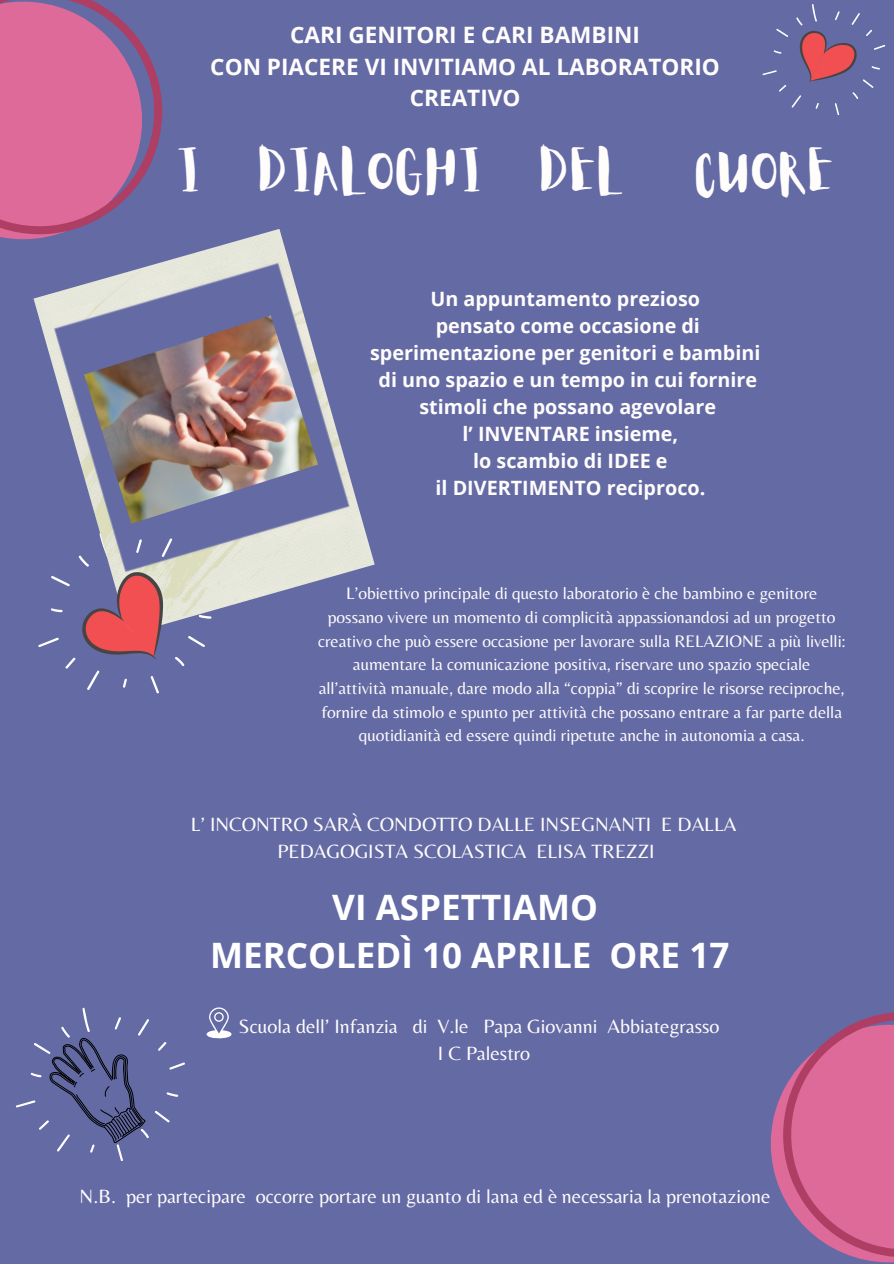
<style>
.page{position:relative;width:894px;height:1264px;background:#fff}
.page>*{position:absolute;margin:0;border:0;box-sizing:border-box;transform-origin:0 0}
.t1{font:48.3px "Aloja Extended";color:#fffcfc}
.t2{font:700 34.95px/48.3px "Open Sans";color:#fff;text-align:center}
.t3{font:700 22.65px/31.5px "Open Sans";color:#fffcfc;text-align:center}
.t4{font:19.95px/27px "Belleza";color:#fffcfc;text-align:center}
.t5{font:700 19.8px/27px "Open Sans";color:#fffcfc;text-align:center}
.t6{font:17.4px/23.7px "Belleza";color:#fffcfc;text-align:center}
</style>
<div class="page">
<div style="left:0;top:0;width:893px;height:1263px;background:#636aa4"></div>
<img style="left:34px;top:229px;width:340px;height:390px">
<svg style="left:70px;top:559px;width:126px;height:130px"></svg>
<svg style="left:762px;top:4px;width:124px;height:112px"></svg>
<svg style="left:0;top:0;width:162px;height:239px"></svg>
<svg style="left:770px;top:1012px;width:123px;height:250px"></svg>
<svg style="left:15px;top:1007px;width:216px;height:154px"></svg>
<p class="t3" style="left:210px;top:18px;width:511px">CARI GENITORI E CARI BAMBINI<br>CON PIACERE VI INVITIAMO AL LABORATORIO<br>CREATIVO</p>
<p class="t1" style="left:178px;top:151px;width:448px">I DIALOGHI DEL</p>
<p class="t1" style="left:696px;top:151px;width:142px">CUORE</p>
<p class="t5" style="left:370px;top:285px;width:392px">Un appuntamento prezioso<br>pensato come occasione di sperimentazione per genitori e bambini di uno spazio e un tempo in cui fornire stimoli che possano agevolare<br>l’ INVENTARE insieme,<br>lo scambio di IDEE e<br>il DIVERTIMENTO reciproco.</p>
<p class="t6" style="left:318px;top:581px;width:529px">L’obiettivo principale di questo laboratorio è che bambino e genitore possano vivere un momento di complicità appassionandosi ad un progetto creativo che può essere occasione per lavorare sulla RELAZIONE a più livelli: aumentare la comunicazione positiva, riservare uno spazio speciale all’attività manuale, dare modo alla “coppia” di scoprire le risorse reciproche, fornire da stimolo e spunto per attività che possano entrare a far parte della quotidianità ed essere quindi ripetute anche in autonomia a casa.</p>
<h5 class="t4" style="left:191px;top:810px;width:547px">L’ INCONTRO SARÀ CONDOTTO DALLE INSEGNANTI E DALLA<br>PEDAGOGISTA SCOLASTICA ELISA TREZZI</h5>
<p class="t2" style="left:210px;top:881px;width:520px">VI ASPETTIAMO<br>MERCOLEDÌ 10 APRILE ORE 17</p>
<h1 class="t4" style="left:238px;top:1012px;width:482px">Scuola dell’ Infanzia di V.le Papa Giovanni Abbiategrasso<br>I C Palestro</h1>
<h3 class="t4" style="left:80px;top:1182px;width:692px">N.B. per partecipare occorre portare un guanto di lana ed è necessaria la prenotazione</h3>
</div>
